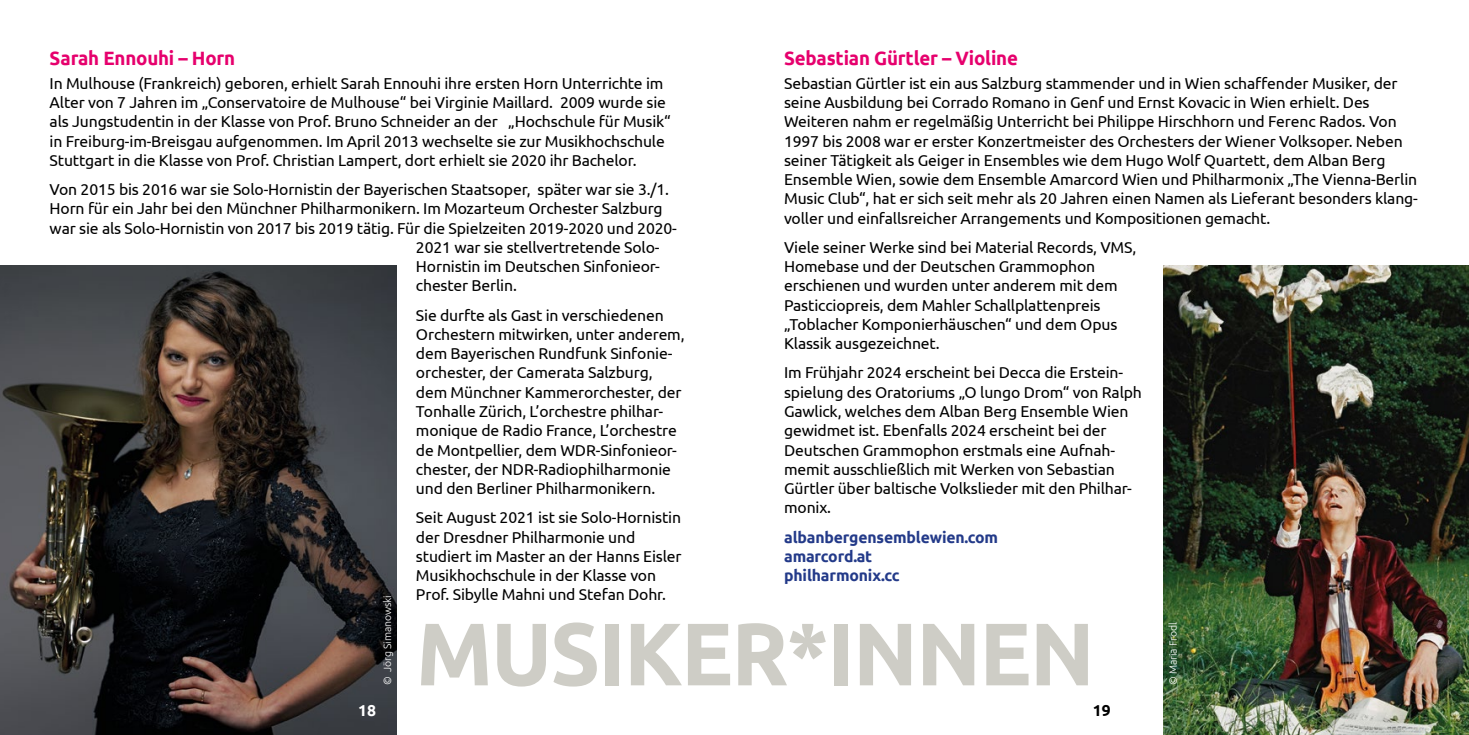
<style>
.page{position:relative;width:1469px;height:735px;background:#fff}
.page>*{position:absolute;margin:0;border:0;box-sizing:border-box;transform-origin:0 0}
.t1{font:700 88.55px "Ubuntu";letter-spacing:-.02em;color:#cecdc6}
.t2{font:700 19.25px "Ubuntu";letter-spacing:-.01em;color:#e6006d}
.t3{font:15.75px/19.2px "Ubuntu";letter-spacing:-.01em;color:#000}
.t4{font:700 15.75px/19.2px "Ubuntu";letter-spacing:-.01em;color:#233a89}
.t5{font:700 15.75px "Ubuntu";color:#fff}
.t6{font:700 15.75px "Ubuntu";color:#000}
.t7{font:300 10.5px "Ubuntu";letter-spacing:-.01em;color:#fff}
</style>
<div class="page">
<img style="left:0;top:265px;width:396px;height:469px">
<img style="left:1163px;top:265px;width:305px;height:469px">
<p class="t2" style="left:50px;top:46px;width:187px">Sarah Ennouhi – Horn</p>
<p class="t3" style="left:50px;top:73px;width:622px">In Mulhouse (Frankreich) geboren, erhielt Sarah Ennouhi ihre ersten Horn Unterrichte im Alter von 7 Jahren im „Conservatoire de Mulhouse“ bei Virginie Maillard. 2009 wurde sie als Jungstudentin in der Klasse von Prof. Bruno Schneider an der „Hochschule für Musik“ in Freiburg-im-Breisgau aufgenommen. Im April 2013 wechselte sie zur Musikhochschule Stuttgart in die Klasse von Prof. Christian Lampert, dort erhielt sie 2020 ihr Bachelor.</p>
<p class="t3" style="left:50px;top:179px;width:621px">Von 2015 bis 2016 war sie Solo-Hornistin der Bayerischen Staatsoper, später war sie 3./1.</p>
<p class="t3" style="left:50px;top:198px;width:614px">Horn für ein Jahr bei den Münchner Philharmonikern. Im Mozarteum Orchester Salzburg</p>
<p class="t3" style="left:50px;top:218px;width:629px">war sie als Solo-Hornistin von 2017 bis 2019 tätig. Für die Spielzeiten 2019-2020 und 2020-</p>
<p class="t3" style="left:416px;top:237px;width:244px">2021 war sie stellvertretende Solo-</p>
<p class="t3" style="left:416px;top:256px;width:245px">Hornistin im Deutschen Sinfonieor-</p>
<p class="t3" style="left:416px;top:275px;width:102px">chester Berlin.</p>
<p class="t3" style="left:416px;top:305px;width:270px">Sie durfte als Gast in verschiedenen Orchestern mitwirken, unter anderem, dem Bayerischen Rundfunk Sinfonie&shy;orchester, der Camerata Salzburg, dem Münchner Kammerorchester, der Tonhalle Zürich, L’orchestre philhar&shy;monique de Radio France, L’orchestre de Montpellier, dem WDR-Sinfonieor&shy;chester, der NDR-Radiophilharmonie und den Berliner Philharmonikern.</p>
<p class="t3" style="left:416px;top:507px;width:267px">Seit August 2021 ist sie Solo-Hornistin der Dresdner Philharmonie und studiert im Master an der Hanns Eisler Musikhochschule in der Klasse von Prof. Sibylle Mahni und Stefan Dohr.</p>
<p class="t2" style="left:784px;top:46px;width:235px">Sebastian Gürtler – Violine</p>
<p class="t3" style="left:784px;top:73px;width:635px">Sebastian Gürtler ist ein aus Salzburg stammender und in Wien schaffender Musiker, der seine Ausbildung bei Corrado Romano in Genf und Ernst Kovacic in Wien erhielt. Des Weiteren nahm er regelmäßig Unterricht bei Philippe Hirschhorn und Ferenc Rados. Von 1997 bis 2008 war er erster Konzertmeister des Orchesters der Wiener Volksoper. Neben seiner Tätigkeit als Geiger in Ensembles wie dem Hugo Wolf Quartett, dem Alban Berg Ensemble Wien, sowie dem Ensemble Amarcord Wien und Philharmonix „The Vienna-Berlin Music Club“, hat er sich seit mehr als 20 Jahren einen Namen als Lieferant besonders klang&shy;voller und einfallsreicher Arrangements und Kompositionen gemacht.</p>
<p class="t3" style="left:784px;top:237px;width:353px">Viele seiner Werke sind bei Material Records, VMS, Homebase und der Deutschen Grammophon erschienen und wurden unter anderem mit dem Pasticciopreis, dem Mahler Schallplattenpreis „Toblacher Komponierhäuschen“ und dem Opus Klassik ausgezeichnet.</p>
<p class="t3" style="left:784px;top:362px;width:359px">Im Frühjahr 2024 erscheint bei Decca die Erstein&shy;spielung des Oratoriums „O lungo Drom“ von Ralph Gawlick, welches dem Alban Berg Ensemble Wien gewidmet ist. Ebenfalls 2024 erscheint bei der Deutschen Grammophon erstmals eine Aufnah&shy;memit ausschließlich mit Werken von Sebastian Gürtler über baltische Volkslieder mit den Philhar&shy;monix.</p>
<p class="t4" style="left:784px;top:526px;width:215px">albanbergensemblewien.com amarcord.at<br>philharmonix.cc</p>
<p class="t7" style="left:381px;top:685px;width:91px;rotate:-90deg">© Jörg Simanowski</p>
<h1 class="t1" style="left:416px;top:599px;width:680px">MUSIKER*INNEN</h1>
<p class="t7" style="left:1166px;top:685px;width:64px;rotate:-90deg">© Maria Frodl</p>
<p class="t5" style="left:358px;top:700px;width:19px">18</p>
<p class="t6" style="left:1092px;top:700px;width:19px">19</p>
</div>
